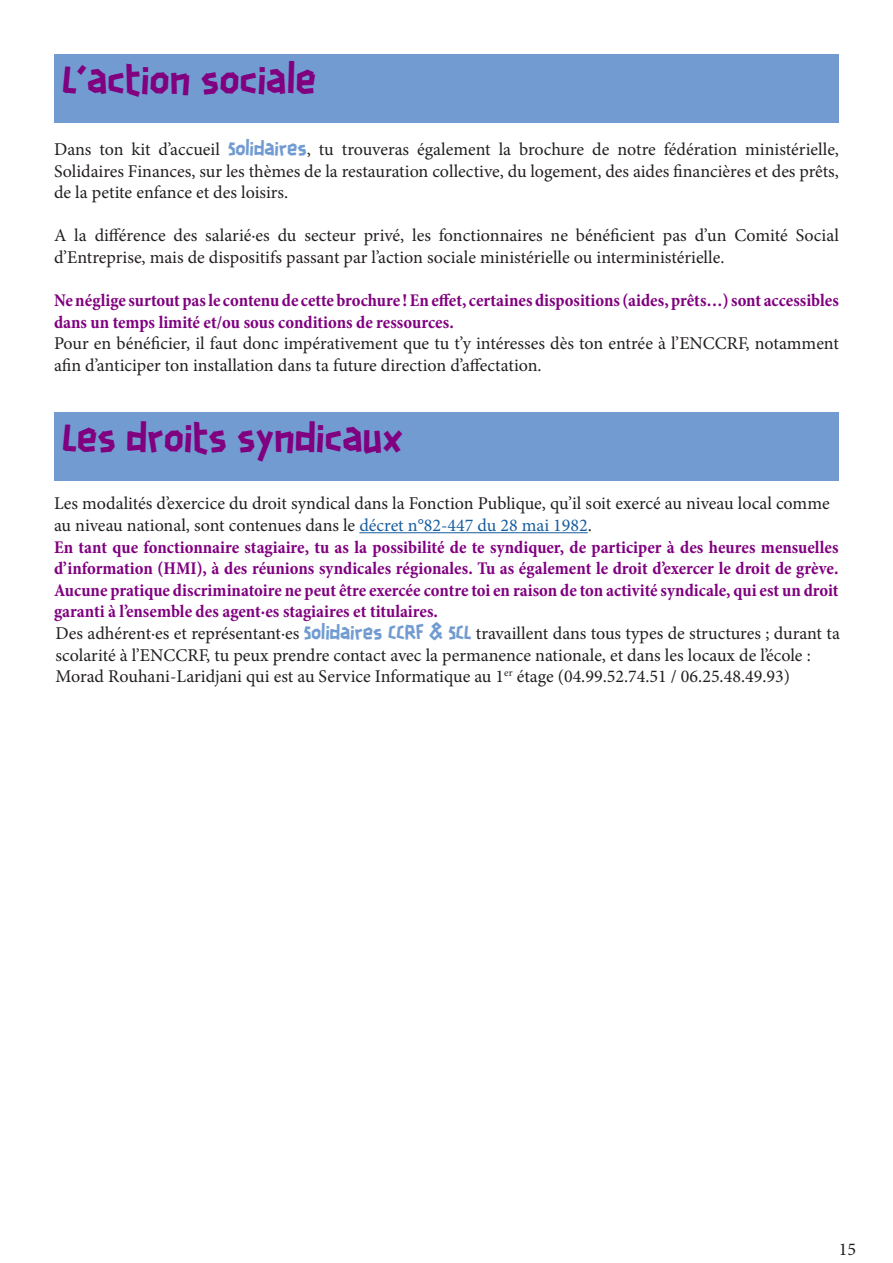
<style>
.page{position:relative;width:893px;height:1263px;background:#fff}
.page>*{position:absolute;margin:0;border:0;box-sizing:border-box;transform-origin:0 0}
.t1{font:36px "Scotchlidaires";color:#800080}
.t2{font:18px/21.6px "Minion Pro";color:#231f20}
.t3{font:700 condensed 18px/21.6px "Minion Pro";color:#800080}
.s1{font-family:"Scotchlidaires";color:#729cd1}
.s2{color:#175d9e}
</style>
<div class="page">
<div style="left:54px;top:54px;width:785px;height:68px;background:#729cd1"></div>
<div style="left:54px;top:412px;width:785px;height:68px;background:#729cd1"></div>
<hr style="left:359px;top:532px;width:229px;height:1px;background:#175d9e">
<p class="t1" style="left:63px;top:55px;width:255px">L’action sociale</p>
<p class="t2" style="left:54px;top:139px;width:786px;text-align:justify">Dans ton kit d’accueil <span class="s1">Solidaires</span>, tu trouveras également la brochure de notre fédération ministérielle, Solidaires Finances, sur les thèmes de la restauration collective, du logement, des aides financières et des prêts, de la petite enfance et des loisirs.</p>
<p class="t2" style="left:54px;top:225px;width:786px">A la différence des salarié·es du secteur privé, les fonctionnaires ne bénéficient pas d’un Comité Social d’Entreprise, mais de dispositifs passant par l’action sociale ministérielle ou interministérielle.</p>
<p class="t3" style="left:54px;top:290px;width:786px">Ne néglige surtout pas le contenu de cette brochure ! En effet, certaines dispositions (aides, prêts…) sont accessibles dans un temps limité et/ou sous conditions de ressources.</p>
<p class="t2" style="left:54px;top:333px;width:786px">Pour en bénéficier, il faut donc impérativement que tu t’y intéresses dès ton entrée à l’ENCCRF, notamment afin d’anticiper ton installation dans ta future direction d’affectation.</p>
<p class="t1" style="left:63px;top:413px;width:342px">Les droits syndicaux</p>
<p class="t2" style="left:54px;top:493px;width:777px">Les modalités d’exercice du droit syndical dans la Fonction Publique, qu’il soit exercé au niveau local comme au niveau national, sont contenues dans le <span class="s2">décret n°82-447 du 28 mai 1982</span>.</p>
<p class="t3" style="left:54px;top:536px;width:786px;text-align:justify">En tant que fonctionnaire stagiaire, tu as la possibilité de te syndiquer, de participer à des heures mensuelles d’information (HMI), à des réunions syndicales régionales. Tu as également le droit d’exercer le droit de grève.<br>Aucune pratique discriminatoire ne peut être exercée contre toi en raison de ton activité syndicale, qui est un droit garanti à l’ensemble des agent·es stagiaires et titulaires.</p>
<p class="t2" style="left:56px;top:622px;width:786px">Des adhérent·es et représentant·es <span class="s1">Solidaires CCRF &amp; SCL</span> travaillent dans tous types de structures ; durant ta scolarité à l’ENCCRF, tu peux prendre contact avec la permanence nationale, et dans les locaux de l’école :</p>
<p class="t2" style="left:56px;top:666px;width:736px">Morad Rouhani-Laridjani qui est au Service Informatique au 1<sup>er</sup> étage (04.99.52.74.51 / 06.25.48.49.93)</p>
<p class="t2" style="left:839px;top:1238px;width:19px">15</p>
</div>
